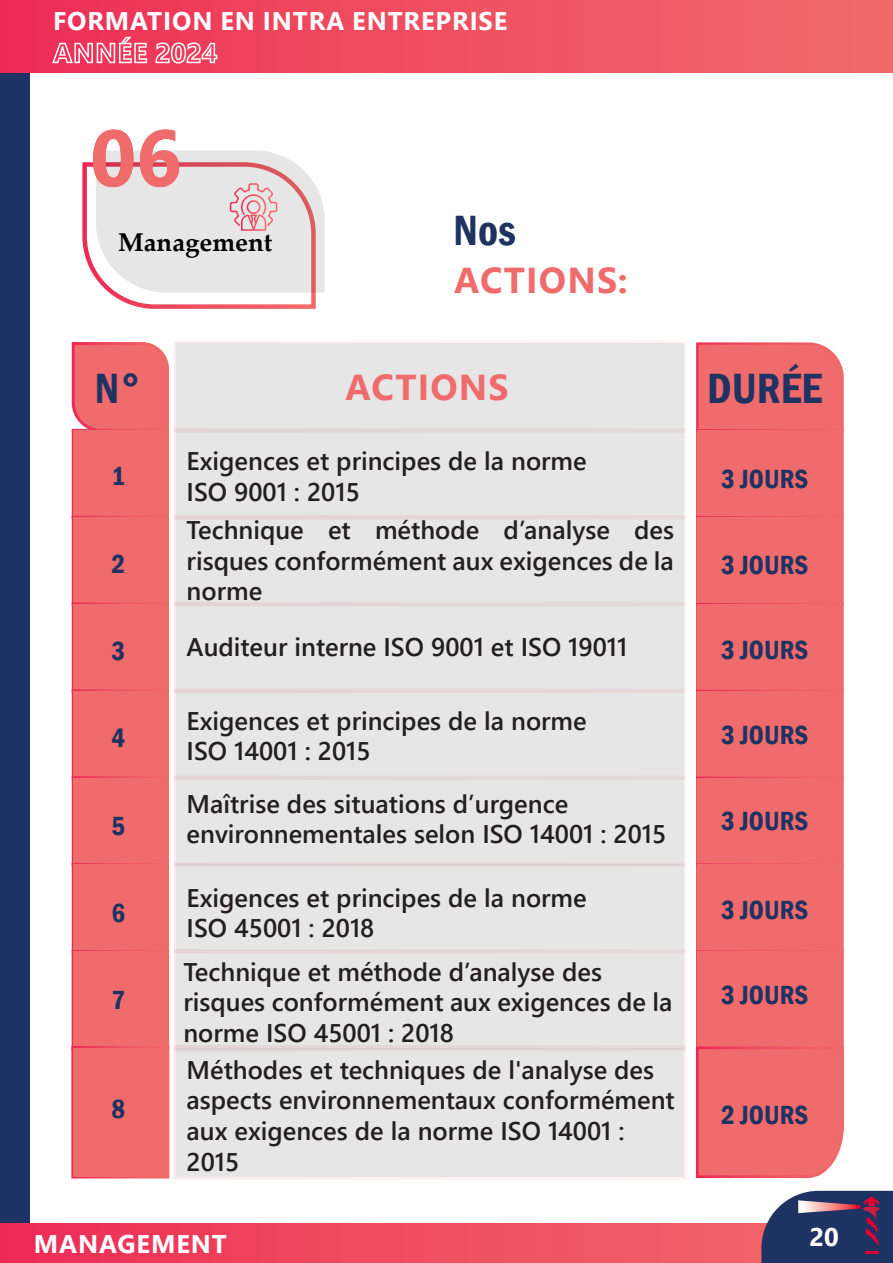
<style>
.page{position:relative;width:893px;height:1263px;background:#fff}
.page>*{position:absolute;margin:0;border:0;box-sizing:border-box;transform-origin:0 0}
.t1{font:700 79.5px "Segoe UI";color:#f06b6b}
.t2{font:600 condensed 43.5px "Franklin Gothic";color:#1e3362}
.t3{font:700 36px "Segoe UI";letter-spacing:.035em;color:#f06b6b}
.t4{font:600 condensed 27px "Franklin Gothic";color:#1e3362}
.t5{font:700 25.8px "Palatino Linotype";color:#000001}
.t6{font:600 25.5px/30.6px "Segoe UI";color:#231f20}
.t7{font:700 25.5px "Segoe UI";letter-spacing:.035em;color:#fff}
</style>
<div class="page">
<div style="left:0;top:0;width:30px;height:1263px;background:#1e3362"></div>
<svg style="left:0;top:1224px;width:761px;height:39px;background:#ee495e"></svg>
<div style="left:0;top:0;width:893px;height:73px;background:linear-gradient(to right,#ee2e56,#f16d6b)"></div>
<svg style="left:761px;top:1191px;width:132px;height:72px;background:#41476f"></svg>
<hr style="left:865px;top:1251px;width:14px;height:3px;background:#e00031">
<svg style="left:51px;top:35px;width:97px;height:30px;background:#f26883"></svg>
<svg style="left:154px;top:41px;width:64px;height:23px"></svg>
<div style="left:174px;top:949px;width:512px;height:102px;background:#e6e6e6;border:5px solid #fff"></div>
<div style="left:173px;top:1045px;width:513px;height:134px;background:#e6e6e6;border:5px solid #fff"></div>
<svg style="left:71px;top:342px;width:98px;height:91px;background:#f06e70"></svg>
<div style="left:174px;top:341px;width:512px;height:92px;background:#e6e6e6;border:4px solid #fff"></div>
<svg style="left:696px;top:342px;width:148px;height:87px;background:#f06d6e"></svg>
<div style="left:72px;top:429px;width:97px;height:90px;background:#f06b6b"></div>
<div style="left:174px;top:428px;width:512px;height:91px;background:#e6e6e6;border:4px solid #fff"></div>
<div style="left:696px;top:429px;width:148px;height:89px;background:#f06b6b"></div>
<div style="left:72px;top:516px;width:97px;height:89px;background:#f06b6b"></div>
<div style="left:174px;top:515px;width:512px;height:91px;background:#e6e6e6;border:4px solid #fff"></div>
<div style="left:696px;top:516px;width:148px;height:89px;background:#f06b6b"></div>
<div style="left:72px;top:602px;width:97px;height:90px;background:#f06b6b"></div>
<div style="left:174px;top:602px;width:512px;height:91px;background:#e6e6e6;border:4px solid #fff"></div>
<div style="left:696px;top:603px;width:148px;height:89px;background:#f06b6b"></div>
<div style="left:72px;top:689px;width:97px;height:90px;background:#f06b6b"></div>
<div style="left:174px;top:689px;width:512px;height:91px;background:#e6e6e6;border:4px solid #fff"></div>
<div style="left:696px;top:690px;width:148px;height:89px;background:#f06b6b"></div>
<div style="left:72px;top:776px;width:97px;height:90px;background:#f06b6b"></div>
<div style="left:174px;top:775px;width:512px;height:92px;background:#e6e6e6;border:4px solid #fff"></div>
<div style="left:696px;top:777px;width:148px;height:89px;background:#f06b6b"></div>
<div style="left:72px;top:863px;width:97px;height:90px;background:#f06b6b"></div>
<div style="left:174px;top:862px;width:512px;height:92px;background:#e6e6e6;border:4px solid #fff"></div>
<div style="left:696px;top:863px;width:148px;height:89px;background:#f06b6b"></div>
<div style="left:72px;top:950px;width:97px;height:100px;background:#f06b6b"></div>
<div style="left:696px;top:950px;width:148px;height:100px;background:#f06b6b"></div>
<div style="left:71px;top:1046px;width:98px;height:132px;background:#f06b6b"></div>
<svg style="left:695px;top:1045px;width:149px;height:134px;background:#f06d6f"></svg>
<svg style="left:82px;top:150px;width:243px;height:159px"></svg>
<p class="t7" style="left:53px;top:-3px;width:456px">FORMATION EN INTRA ENTREPRISE</p>
<h1 class="t1" style="left:90px;top:83px;width:93px">06</h1>
<p class="t5" style="left:118px;top:224px;width:156px">Management</p>
<h2 class="t2" style="left:95px;top:360px;width:48px">N°</h2>
<h2 class="t2" style="left:453px;top:202px;width:64px">Nos</h2>
<h3 class="t3" style="left:454px;top:246px;width:175px">ACTIONS:</h3>
<h3 class="t3" style="left:346px;top:353px;width:165px">ACTIONS</h3>
<h2 class="t2" style="left:707px;top:360px;width:116px">DURÉE</h2>
<p class="t4" style="left:111px;top:458px;width:15px">1</p>
<p class="t4" style="left:111px;top:545px;width:15px">2</p>
<p class="t4" style="left:111px;top:633px;width:15px">3</p>
<p class="t4" style="left:111px;top:720px;width:15px">4</p>
<p class="t4" style="left:111px;top:808px;width:15px">5</p>
<p class="t4" style="left:111px;top:895px;width:15px">6</p>
<p class="t4" style="left:111px;top:982px;width:15px">7</p>
<p class="t4" style="left:111px;top:1091px;width:15px">8</p>
<p class="t6" style="left:187px;top:444px;width:402px">Exigences et principes de la norme<br>ISO 9001 : 2015</p>
<p class="t6" style="left:187px;top:513px;width:489px;text-align:justify">Technique et méthode d’analyse des risques conformément aux exigences de la norme</p>
<p class="t6" style="left:187px;top:630px;width:442px">Auditeur interne ISO 9001 et ISO 19011</p>
<p class="t6" style="left:187px;top:703px;width:402px">Exigences et principes de la norme<br>ISO 14001 : 2015</p>
<p class="t6" style="left:187px;top:786px;width:481px">Maîtrise des situations d’urgence environnementales selon ISO 14001 : 2015</p>
<p class="t6" style="left:187px;top:880px;width:402px">Exigences et principes de la norme<br>ISO 45001 : 2018</p>
<p class="t6" style="left:183px;top:954px;width:490px">Technique et méthode d’analyse des risques conformément aux exigences de la norme ISO 45001 : 2018</p>
<p class="t6" style="left:187px;top:1052px;width:490px">Méthodes et techniques de l'analyse des aspects environnementaux conformément aux exigences de la norme ISO 14001 :<br>2015</p>
<p class="t7" style="left:34px;top:1219px;width:194px">MANAGEMENT</p>
<p class="t4" style="left:721px;top:461px;width:88px">3 JOURS</p>
<p class="t4" style="left:721px;top:547px;width:88px">3 JOURS</p>
<p class="t4" style="left:721px;top:632px;width:88px">3 JOURS</p>
<p class="t4" style="left:721px;top:717px;width:88px">3 JOURS</p>
<p class="t4" style="left:721px;top:802px;width:88px">3 JOURS</p>
<p class="t4" style="left:721px;top:892px;width:88px">3 JOURS</p>
<p class="t4" style="left:721px;top:977px;width:88px">3 JOURS</p>
<p class="t4" style="left:721px;top:1096px;width:88px">2 JOURS</p>
<p class="t7" style="left:809px;top:1213px;width:31px">20</p>
</div>
